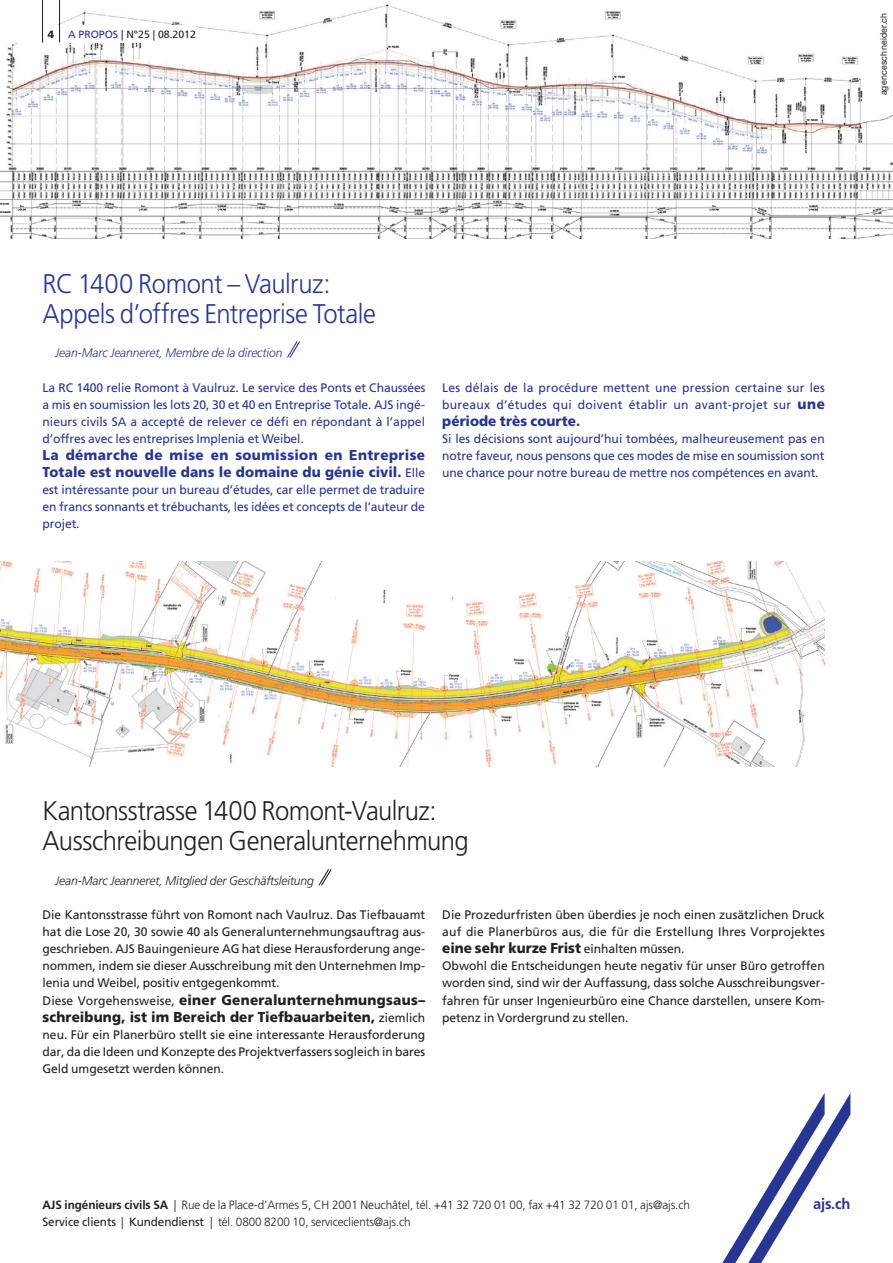
<style>
.page{position:relative;width:893px;height:1263px;background:#fff}
.page>*{position:absolute;margin:0;border:0;box-sizing:border-box;transform-origin:0 0}
.titre_-d{font:300 27px "Frutiger";letter-spacing:-.02em;color:#231f20;scale:.95 1}
.titre_-f{font:300 27px "Frutiger";letter-spacing:-.02em;color:#263692;scale:.95 1}
.txt_-f{font:700 15px "Frutiger";color:#263692}
.txt_-d{font:900 14.25px/17.1px "Frutiger";letter-spacing:.01em;color:#231f20;scale:.95 1}
.txt_-f-2{font:900 14.25px/17px "Frutiger";letter-spacing:.01em;color:#263692;scale:.95 1}
.txt_-d-2{font:12.3px/17.1px "Frutiger";letter-spacing:-.005em;color:#231f20;text-align:justify}
.txt_-f-3{font:12.3px/17px "Frutiger";letter-spacing:-.01em;color:#263692;text-align:justify}
.txt_-f-4{font:12.3px/17.1px "Frutiger";letter-spacing:.015em;color:#263692}
.txt_-auteur_-d{font:italic 300 12.3px "Frutiger";letter-spacing:-.01em;color:#231f20}
.txt_-auteur_-f{font:italic 300 12.3px "Frutiger";letter-spacing:-.01em;color:#263692}
.txt_-f-5{font:300 12px "Frutiger";letter-spacing:-.01em;color:#231f20}
.t1{font:10.5px "Frutiger";color:#231f20}
.t2{font:900 10.5px "Frutiger";color:#231f20}
.t3{font:9px "Helvetica Neue";letter-spacing:.025em;color:#231f20}
.s1{color:#263692}
.s2{font-weight:400;font-size:12.3px}
.s3{font-weight:900;font-size:14.25px}
.s4{font-weight:700}
.s5{font-weight:400}
</style>
<div class="page">
<img style="left:0;top:4px;width:893px;height:234px">
<img style="left:0;top:562px;width:825px;height:204px">
<div style="left:0;top:26px;width:196px;height:17px;background:#fff"></div>
<svg style="left:287px;top:340px;width:13px;height:17px"></svg>
<svg style="left:318px;top:868px;width:13px;height:17px"></svg>
<hr style="left:42px;top:0;width:1px;height:43px;background:#231f20">
<hr style="left:59px;top:0;width:1px;height:43px;background:#231f20">
<svg style="left:722px;top:1093px;width:128px;height:170px"></svg>
<p class="t2" style="left:48px;top:28px;width:8px">4</p>
<p class="t1" style="left:68px;top:28px;width:129px"><span class="s1">A PROPOS</span> | N°25 | 08.2012</p>
<p class="t3" style="left:876px;top:95px;width:84px;rotate:-90deg">agenceschneider.ch</p>
<p class="titre_-f" style="left:43px;top:268px;width:305px">RC 1400 Romont – Vaulruz:</p>
<p class="titre_-f" style="left:43px;top:298px;width:353px">Appels d’offres Entreprise Totale</p>
<p class="txt_-auteur_-f" style="left:55px;top:346px;width:229px">Jean-Marc Jeanneret, Membre de la direction</p>
<p class="txt_-f-3" style="left:43px;top:379px;width:384px">La RC 1400 relie Romont à Vaulruz. Le service des Ponts et Chaussées a mis en soumission les lots 20, 30 et 40 en Entreprise Totale. AJS ingé&shy;nieurs civils SA a accepté de relever ce défi en répondant à l’appel d’offres avec les entreprises Implenia et Weibel.</p>
<p class="txt_-f-2" style="left:43px;top:446px;width:404px">La démarche de mise en soumission en Entreprise<br>Totale est nouvelle dans le domaine du génie civil. <span class="s2">Elle</span></p>
<p class="txt_-f-3" style="left:43px;top:481px;width:384px">est intéressante pour un bureau d’études, car elle permet de traduire en francs sonnants et trébuchants, les idées et concepts de l’auteur de projet.</p>
<p class="txt_-f-4" style="left:442px;top:379px;width:384px">Les délais de la procédure mettent une pression certaine sur les bureaux d’études qui doivent établir un avant-projet sur <span class="s3">une</span></p>
<p class="txt_-f-2" style="left:442px;top:412px;width:147px">période très courte.</p>
<p class="txt_-f-3" style="left:442px;top:430px;width:384px">Si les décisions sont aujourd’hui tombées, malheureusement pas en notre faveur, nous pensons que ces modes de mise en soumission sont une chance pour notre bureau de mettre nos compétences en avant.</p>
<p class="titre_-d" style="left:43px;top:796px;width:416px">Kantonsstrasse 1400 Romont-Vaulruz:</p>
<p class="titre_-d" style="left:43px;top:826px;width:450px">Ausschreibungen Generalunternehmung</p>
<p class="txt_-auteur_-d" style="left:55px;top:874px;width:260px">Jean-Marc Jeanneret, Mitglied der Geschäftsleitung</p>
<p class="txt_-d-2" style="left:43px;top:907px;width:384px">Die Kantonsstrasse führt von Romont nach Vaulruz. Das Tiefbauamt hat die Lose 20, 30 sowie 40 als Generalunternehmungsauftrag aus&shy;geschrieben. AJS Bauingenieure AG hat diese Herausforderung ange&shy;nommen, indem sie dieser Ausschreibung mit den Unternehmen Imp&shy;lenia und Weibel, positiv entgegenkommt.</p>
<p class="txt_-d" style="left:43px;top:991px;width:404px"><span class="s2">Diese Vorgehensweise,</span> einer Generalunternehmungsaus– schreibung, ist im Bereich der Tiefbauarbeiten, <span class="s2">ziemlich</span></p>
<p class="txt_-d-2" style="left:43px;top:1026px;width:384px">neu. Für ein Planerbüro stellt sie eine interessante Herausforderung dar, da die Ideen und Konzepte des Projektverfassers sogleich in bares Geld umgesetzt werden können.</p>
<p class="txt_-d-2" style="left:442px;top:907px;width:384px">Die Prozedurfristen üben überdies je noch einen zusätzlichen Druck auf die Planerbüros aus, die für die Erstellung Ihres Vorprojektes</p>
<p class="txt_-d" style="left:442px;top:940px;width:257px">eine sehr kurze Frist <span class="s2">einhalten müssen.</span></p>
<p class="txt_-d-2" style="left:442px;top:958px;width:384px">Obwohl die Entscheidungen heute negativ für unser Büro getroffen worden sind, sind wir der Auffassung, dass solche Ausschreibungsver&shy;fahren für unser Ingenieurbüro eine Chance darstellen, unsere Kom&shy;petenz in Vordergrund zu stellen.</p>
<p class="txt_-f-5" style="left:43px;top:1198px;width:649px"><span class="s4">AJS ingénieurs civils SA</span> | Rue de la Place-d’Armes 5, CH 2001 Neuchâtel, tél. +41 32 720 01 00, fax +41 32 720 01 01, ajs@ajs.ch</p>
<p class="txt_-f-5" style="left:43px;top:1215px;width:370px"><span class="s5">Service clients</span> | <span class="s5">Kundendienst</span> | tél. 0800 8200 10, serviceclients@ajs.ch</p>
<p class="txt_-f" style="left:813px;top:1195px;width:39px">ajs.ch</p>
</div>
